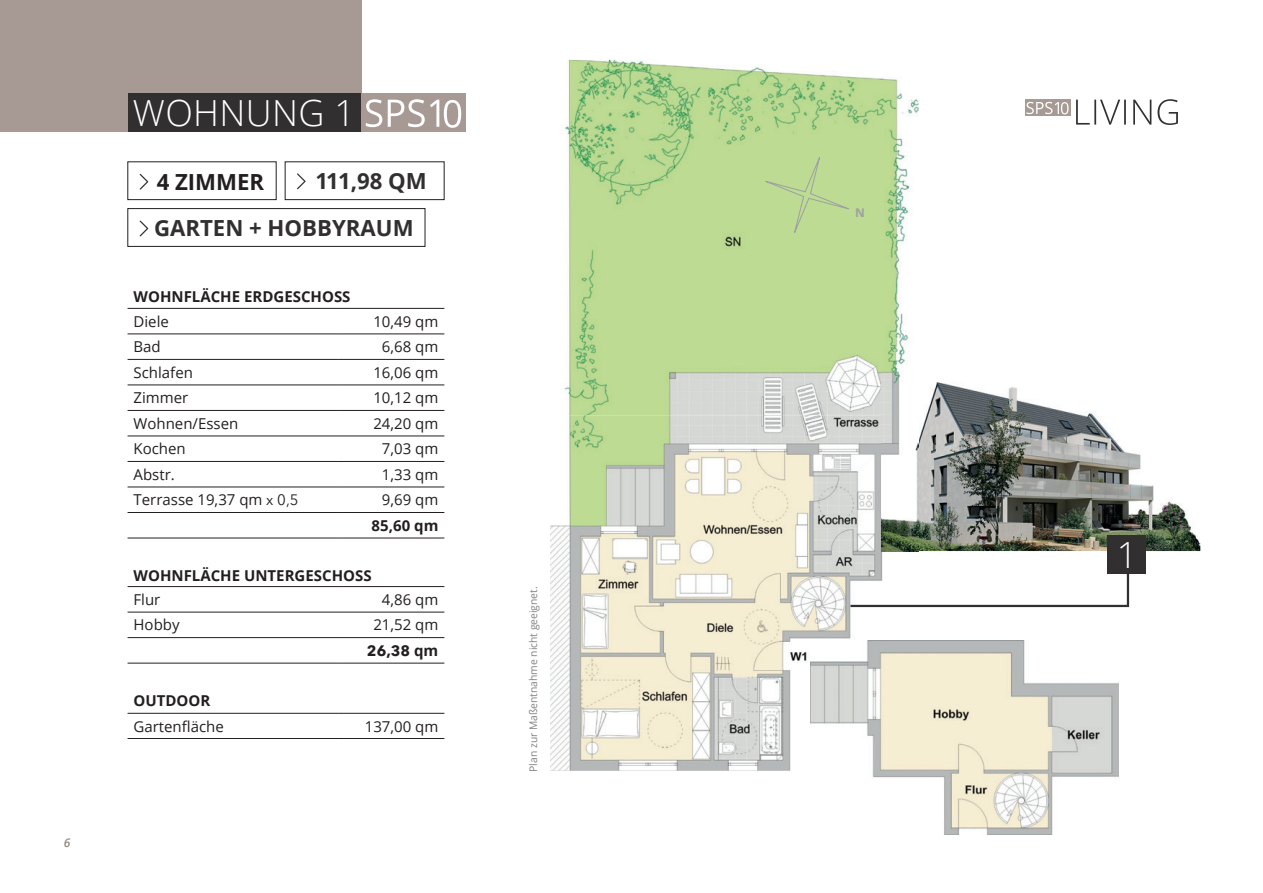
<style>
.page{position:relative;width:1263px;height:893px;background:#fff}
.page>*{position:absolute;margin:0;border:0;box-sizing:border-box;transform-origin:0 0}
.t1{font:300 36px "Open Sans";letter-spacing:.01em;color:#fff}
.t2{font:700 22.2px/47.1px "Open Sans";color:#312f30}
.t3{font:700 22.2px "Open Sans";color:#231f20}
.t4{font:15px "Open Sans";color:#231f20}
.t5{font:700 15px "Open Sans";color:#231f20}
.t6{font:700 15px "Avenir Next LT Pro";color:#231f20}
.t7{font:italic 600 12px "Open Sans";color:#938784}
.t8{font:700 12px "Open Sans";color:#9d9fa2}
.t9{font:10.5px "Open Sans";color:#808285}
.s1{font-family:"Avenir Next LT Pro"}
.s2{font-family:"Open Sans"}
</style>
<div class="page">
<hr style="left:128px;top:461px;width:210px;height:1px;background:#231f20">
<hr style="left:338px;top:461px;width:106px;height:1px;background:#231f20">
<hr style="left:128px;top:436px;width:210px;height:1px;background:#231f20">
<hr style="left:338px;top:436px;width:106px;height:1px;background:#231f20">
<hr style="left:128px;top:410px;width:210px;height:1px;background:#231f20">
<hr style="left:338px;top:410px;width:106px;height:1px;background:#231f20">
<hr style="left:128px;top:385px;width:210px;height:1px;background:#231f20">
<hr style="left:338px;top:385px;width:106px;height:1px;background:#231f20">
<hr style="left:128px;top:359px;width:210px;height:1px;background:#231f20">
<hr style="left:338px;top:359px;width:106px;height:1px;background:#231f20">
<hr style="left:128px;top:308px;width:210px;height:1px;background:#231f20">
<hr style="left:338px;top:308px;width:106px;height:1px;background:#231f20">
<hr style="left:128px;top:334px;width:210px;height:1px;background:#231f20">
<hr style="left:338px;top:334px;width:106px;height:1px;background:#231f20">
<hr style="left:128px;top:586px;width:210px;height:1px;background:#231f20">
<hr style="left:338px;top:586px;width:106px;height:1px;background:#231f20">
<hr style="left:128px;top:612px;width:210px;height:1px;background:#231f20">
<hr style="left:338px;top:612px;width:106px;height:1px;background:#231f20">
<hr style="left:128px;top:487px;width:210px;height:1px;background:#231f20">
<hr style="left:338px;top:487px;width:106px;height:1px;background:#231f20">
<hr style="left:128px;top:738px;width:210px;height:1px;background:#231f20">
<hr style="left:338px;top:738px;width:106px;height:1px;background:#231f20">
<hr style="left:128px;top:512px;width:210px;height:1px;background:#231f20">
<hr style="left:338px;top:512px;width:106px;height:1px;background:#231f20">
<hr style="left:128px;top:538px;width:210px;height:1px;background:#231f20">
<hr style="left:338px;top:538px;width:106px;height:1px;background:#231f20">
<hr style="left:128px;top:637px;width:210px;height:1px;background:#231f20">
<hr style="left:338px;top:637px;width:106px;height:1px;background:#231f20">
<hr style="left:128px;top:663px;width:210px;height:1px;background:#231f20">
<hr style="left:338px;top:663px;width:106px;height:1px;background:#231f20">
<hr style="left:128px;top:713px;width:210px;height:1px;background:#231f20">
<hr style="left:338px;top:713px;width:106px;height:1px;background:#231f20">
<div style="left:285px;top:162px;width:159px;height:38px;border:1px solid #231f20"></div>
<svg style="left:297px;top:173px;width:9px;height:16px"></svg>
<div style="left:128px;top:208px;width:297px;height:39px;border:1px solid #231f20"></div>
<svg style="left:140px;top:221px;width:8px;height:15px"></svg>
<div style="left:128px;top:162px;width:148px;height:38px;border:1px solid #231f20"></div>
<svg style="left:140px;top:174px;width:8px;height:16px"></svg>
<div style="left:0;top:0;width:361px;height:132px;background:#a79a95"></div>
<div style="left:128px;top:94px;width:233px;height:38px;background:#312f30"></div>
<div style="left:361px;top:94px;width:105px;height:38px;background:#a79a95"></div>
<svg style="left:366px;top:99px;width:95px;height:29px"></svg>
<svg style="left:1076px;top:99px;width:102px;height:26px"></svg>
<div style="left:1024px;top:100px;width:46px;height:16px;background:#a79a95"></div>
<svg style="left:1026px;top:102px;width:42px;height:12px"></svg>
<img style="left:550px;top:60px;width:368px;height:711px">
<img style="left:810px;top:640px;width:309px;height:194px">
<img style="left:881px;top:348px;width:319px;height:203px">
<svg style="left:848px;top:536px;width:282px;height:72px"></svg>
<div style="left:1107px;top:535px;width:38px;height:38px;background:#312f30"></div>
<div style="left:756px;top:150px;width:102px;height:83px;background:#bddb92"></div>
<p class="t7" style="left:64px;top:834px;width:8px">6</p>
<h1 class="t1" style="left:133px;top:88px;width:224px">WOHNUNG 1</h1>
<h2 class="t2" style="left:154px;top:157px;width:274px;text-indent:161px">111,98 QM<br>GARTEN + HOBBYRAUM</h2>
<h2 class="t3" style="left:157px;top:166px;width:109px">4 ZIMMER</h2>
<p class="t5" style="left:134px;top:286px;width:218px">WOHNFLÄCHE ERDGESCHOSS</p>
<p class="t4" style="left:134px;top:311px;width:37px">Diele</p>
<p class="t4" style="left:373px;top:311px;width:67px">10,49 qm</p>
<p class="t4" style="left:134px;top:336px;width:29px">Bad</p>
<p class="t4" style="left:382px;top:336px;width:58px">6,68 qm</p>
<p class="t4" style="left:134px;top:362px;width:61px">Schlafen</p>
<p class="t4" style="left:373px;top:362px;width:67px">16,06 qm</p>
<p class="t4" style="left:134px;top:387px;width:56px">Zimmer</p>
<p class="t4" style="left:373px;top:387px;width:67px">10,12 qm</p>
<p class="t4" style="left:134px;top:413px;width:106px">Wohnen/Essen</p>
<p class="t4" style="left:373px;top:413px;width:67px">24,20 qm</p>
<p class="t4" style="left:134px;top:438px;width:54px">Kochen</p>
<p class="t4" style="left:382px;top:438px;width:58px">7,03 qm</p>
<p class="t4" style="left:134px;top:464px;width:43px">Abstr.</p>
<p class="t4" style="left:382px;top:464px;width:58px">1,33 qm</p>
<p class="t4" style="left:134px;top:490px;width:167px">Terrasse 19,37 qm <span class="s1">x 0,5</span></p>
<p class="t4" style="left:382px;top:490px;width:58px">9,69 qm</p>
<p class="t5" style="left:372px;top:515px;width:68px">85,60 qm</p>
<p class="t5" style="left:134px;top:565px;width:240px">WOHNFLÄCHE UNTERGESCHOSS</p>
<p class="t4" style="left:134px;top:589px;width:28px">Flur</p>
<p class="t4" style="left:382px;top:589px;width:58px">4,86 qm</p>
<p class="t4" style="left:134px;top:615px;width:48px">Hobby</p>
<p class="t4" style="left:373px;top:615px;width:67px">21,52 qm</p>
<p class="t6" style="left:367px;top:641px;width:73px">26,38 <span class="s2">qm</span></p>
<p class="t5" style="left:134px;top:690px;width:78px">OUTDOOR</p>
<p class="t4" style="left:134px;top:716px;width:92px">Gartenfläche</p>
<p class="t4" style="left:365px;top:716px;width:75px">137,00 qm</p>
<p class="t9" style="left:526px;top:772px;width:187px;rotate:-90deg">Plan zur Maßentnahme nicht geeignet.</p>
<p class="t8" style="left:855px;top:204px;width:11px">N</p>
<h1 class="t1" style="left:1117px;top:530px;width:22px">1</h1>
</div>
